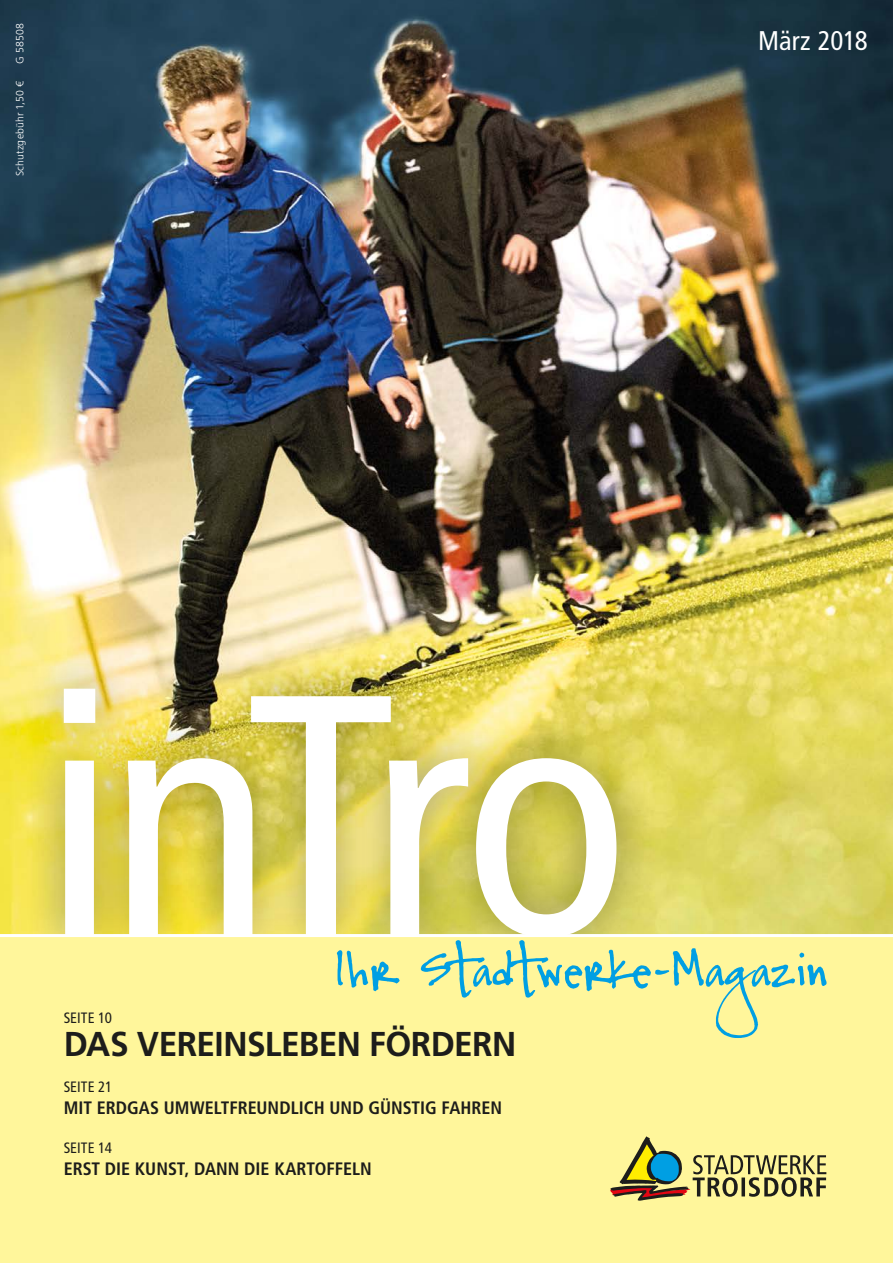
<style>
.page{position:relative;width:893px;height:1263px;background:#fff}
.page>*{position:absolute;margin:0;border:0;box-sizing:border-box;transform-origin:0 0}
.t1{font:700 34.5px "Frutiger LT Std";letter-spacing:-.02em;color:#1d1d1b}
.t2{font:condensed 27px "Frutiger LT Std";letter-spacing:-.005em;color:#fff}
.t3{font:700 condensed 18px "Frutiger LT Std";color:#1d1d1b}
.t4{font:condensed 15px "Frutiger LT Std";color:#1d1d1b}
.t5{font:300 10.5px "Frutiger LT Std";letter-spacing:.015em;color:#fff}
</style>
<div class="page">
<img style="left:0;top:0;width:893px;height:934px">
<div style="left:22px;top:647px;width:637px;height:332px;background:#111a08;opacity:.4"></div>
<svg style="left:64px;top:689px;width:552px;height:245px"></svg>
<div style="left:0;top:935px;width:893px;height:328px;background:#fff69b"></div>
<svg style="left:337px;top:940px;width:489px;height:98px"></svg>
<hr style="left:0;top:934px;width:893px;height:3px;background:#fff">
<svg style="left:610px;top:1136px;width:216px;height:65px"></svg>
<p class="t5" style="left:14px;top:64px;width:42px;rotate:-90deg">G 58508</p>
<p class="t5" style="left:14px;top:176px;width:97px;rotate:-90deg">Schutzgebühr 1,50 €</p>
<h2 class="t2" style="left:758px;top:24px;width:111px">März 2018</h2>
<p class="t4" style="left:64px;top:1009px;width:50px">SEITE 10</p>
<h1 class="t1" style="left:64px;top:1024px;width:454px">DAS VEREINSLEBEN FÖRDERN</h1>
<p class="t4" style="left:64px;top:1078px;width:50px">SEITE 21</p>
<p class="t3" style="left:64px;top:1097px;width:440px">MIT ERDGAS UMWELTFREUNDLICH UND GÜNSTIG FAHREN</p>
<p class="t4" style="left:64px;top:1139px;width:50px">SEITE 14</p>
<p class="t3" style="left:64px;top:1158px;width:309px">ERST DIE KUNST, DANN DIE KARTOFFELN</p>
</div>
